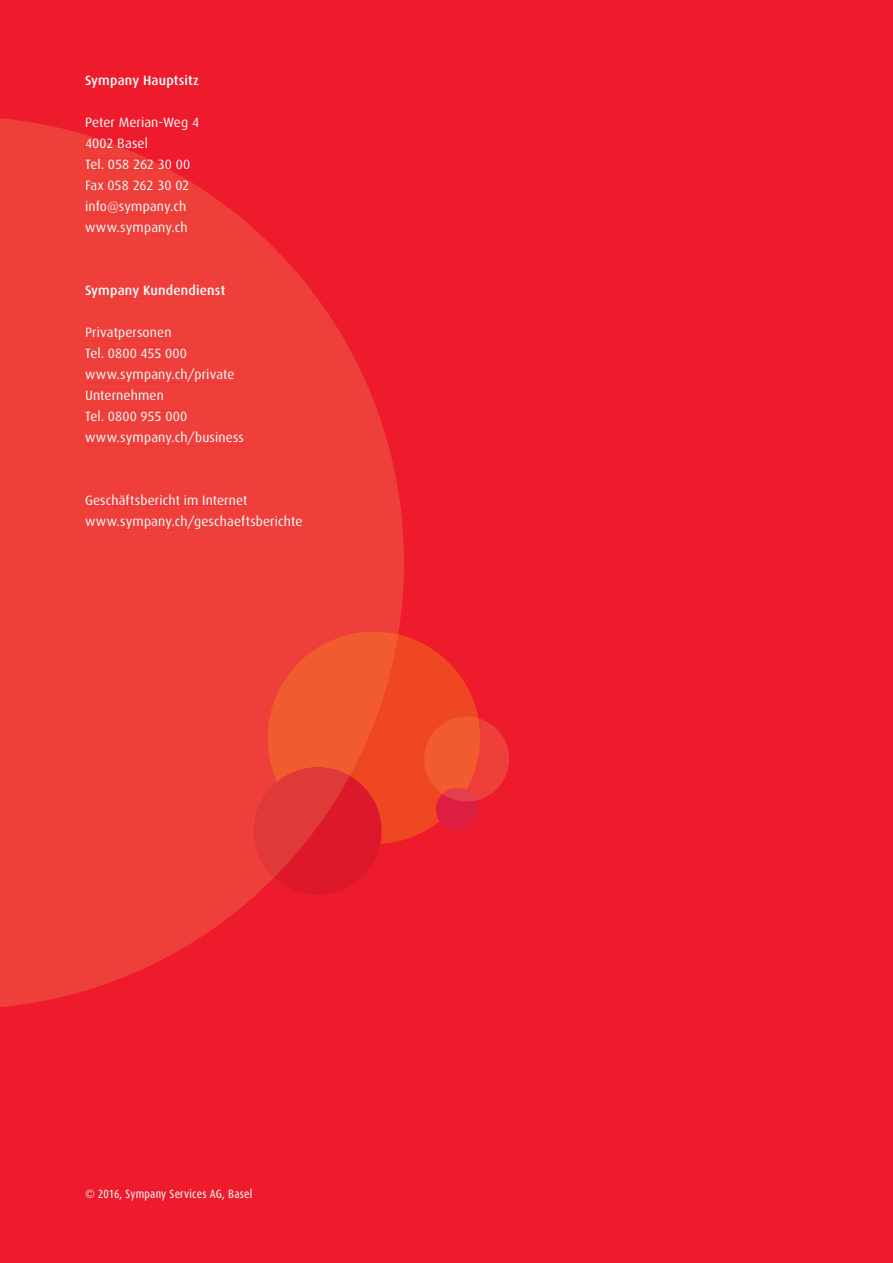
<style>
.page{position:relative;width:893px;height:1263px;background:#ee1b2d}
.page>*{position:absolute;margin:0;border:0;box-sizing:border-box;transform-origin:0 0}
.t1{font:13.5px/21px "Dax";letter-spacing:.01em;color:#fff}
.t2{font:500 13.5px "Dax";letter-spacing:.015em;color:#fff}
.t3{font:12px "Dax Condensed";letter-spacing:.02em;color:#fff}
</style>
<div class="page">
<div style="left:268px;top:631px;width:212px;height:213px;background:#ef4722;border-radius:50%"></div>
<div style="left:436px;top:788px;width:42px;height:42px;background:#de1d42;border-radius:50%"></div>
<svg style="left:0;top:118px;width:404px;height:889px;fill:#ee3f3b"></svg>
<svg style="left:86px;top:138px;width:38px;height:10px"></svg>
<svg style="left:85px;top:159px;width:84px;height:10px"></svg>
<div style="left:86px;top:181px;width:102px;height:9px;background:#ee3f3b"></div>
<div style="left:86px;top:201px;width:99px;height:13px;background:#ee3f3b"></div>
<div style="left:86px;top:222px;width:102px;height:13px;background:#ee3f3b"></div>
<div style="left:86px;top:285px;width:139px;height:13px;background:#ee3f3b"></div>
<div style="left:86px;top:327px;width:85px;height:13px;background:#ee3f3b"></div>
<div style="left:85px;top:348px;width:101px;height:10px;background:#ee3f3b"></div>
<div style="left:86px;top:368px;width:148px;height:14px;background:#ee3f3b"></div>
<div style="left:86px;top:390px;width:77px;height:10px;background:#ee3f3b"></div>
<div style="left:85px;top:411px;width:101px;height:10px;background:#ee3f3b"></div>
<div style="left:86px;top:431px;width:157px;height:14px;background:#ee3f3b"></div>
<div style="left:86px;top:494px;width:161px;height:11px;background:#ee3f3b"></div>
<div style="left:86px;top:515px;width:216px;height:14px;background:#ee3f3b"></div>
<svg style="left:254px;top:631px;width:144px;height:246px;background:#e94230"></svg>
<svg style="left:424px;top:717px;width:85px;height:84px"></svg>
<p class="t2" style="left:85px;top:73px;width:115px">Sympany Hauptsitz</p>
<p class="t1" style="left:85px;top:112px;width:116px">Peter Merian-Weg 4</p>
<p class="t1" style="left:85px;top:133px;width:107px">4002 Basel<br>Tel. 058 262 30 00<br>Fax 058 262 30 02 info@sympany.ch www.sympany.ch</p>
<p class="t2" style="left:85px;top:283px;width:142px">Sympany Kundendienst</p>
<p class="t1" style="left:85px;top:322px;width:161px">Privatpersonen<br>Tel. 0800 455 000 www.sympany.ch/private<br>Unternehmen<br>Tel. 0800 955 000 www.sympany.ch/business</p>
<p class="t1" style="left:85px;top:490px;width:219px">Geschäftsbericht im Internet www.sympany.ch/geschaeftsberichte</p>
<p class="t3" style="left:85px;top:1187px;width:169px">© 2016, Sympany Services AG, Basel</p>
</div>
